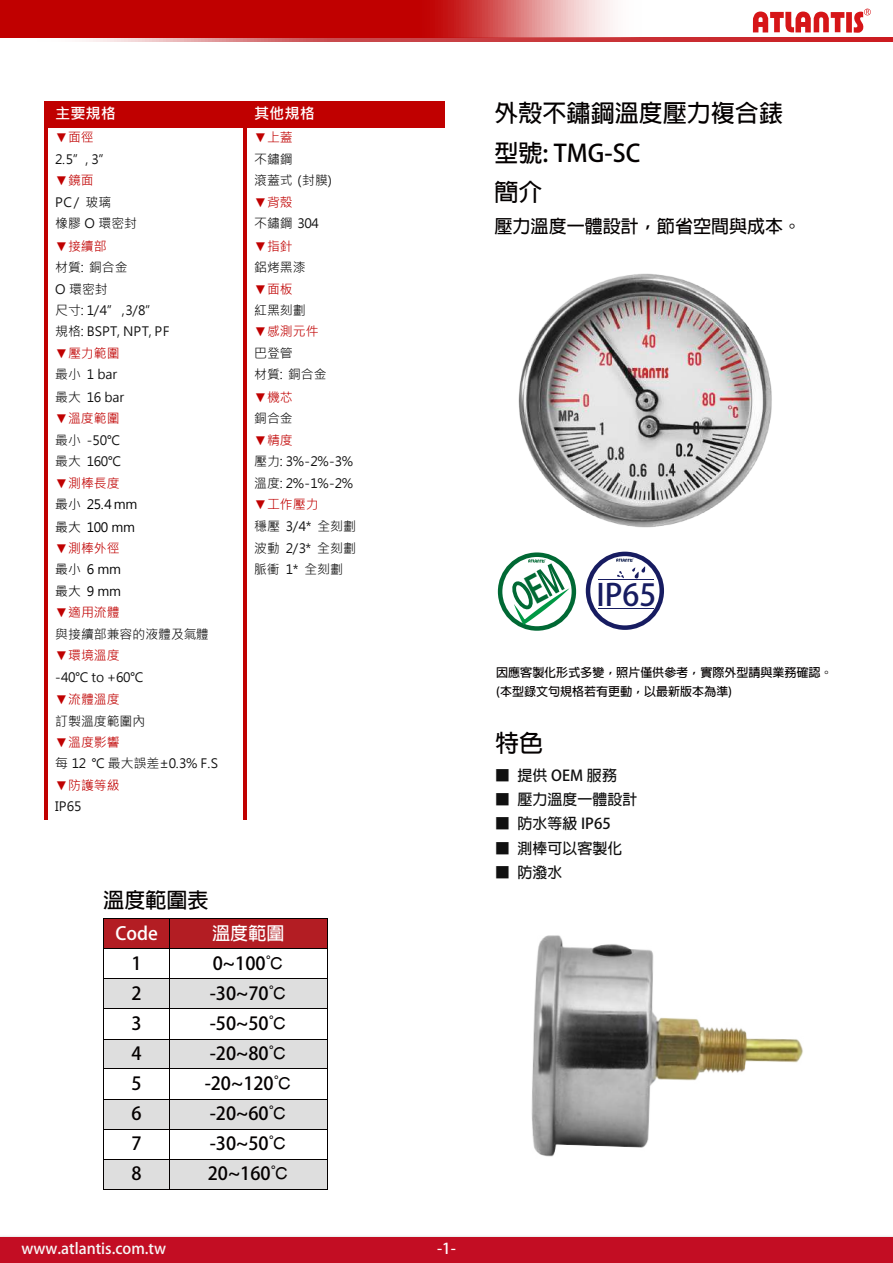
<style>
.page{position:relative;width:893px;height:1263px;background:#fff}
.page>*{position:absolute;margin:0;border:0;box-sizing:border-box;transform-origin:0 0}
.t1{font:700 30.15px "Adobe Fan Heiti Std";color:#171c61}
.t2{font:700 24px/39px "Adobe Fan Heiti Std";color:#040000}
.t3{font:700 21.15px "Adobe Fan Heiti Std";color:#040000}
.t4{font:700 18px "Adobe Fan Heiti Std";color:#040000}
.t5{font:700 18px "Adobe Fan Heiti Std";color:#fff}
.t6{font:700 15.15px "Microsoft Jheng Hei";color:#fff}
.t7{font:700 15px "Adobe Fan Heiti Std";color:#101010}
.t8{font:700 15px "Adobe Fan Heiti Std";color:#f7f7f7}
.t9{font:700 15px "Adobe Fan Heiti Std";color:#fff}
.t10{font:12.9px/21px "Microsoft Jheng Hei";color:#111}
.t11{font:12.9px "Microsoft Jheng Hei";color:#c00000}
.t12{font:12.9px/22.2px "Microsoft Jheng Hei";letter-spacing:-.015em;color:#000}
.t13{font:700 12px/19.5px "Adobe Fan Heiti Std";color:#040000}
</style>
<div class="page">
<div style="left:0;top:1237px;width:893px;height:26px;background:#c30d23"></div>
<svg style="left:753px;top:9px;width:118px;height:24px"></svg>
<div style="left:498px;top:552px;width:78px;height:79px;border:4px solid #006934;border-radius:50%"></div>
<div style="left:586px;top:552px;width:78px;height:78px;border:4px solid #171c61;border-radius:50%"></div>
<svg style="left:616px;top:558px;width:30px;height:21px"></svg>
<hr style="left:598px;top:579px;width:55px;height:1px;background:#171c61">
<hr style="left:598px;top:608px;width:55px;height:1px;background:#171c61">
<hr style="left:104px;top:918px;width:65px;height:1px;background:#040000">
<hr style="left:170px;top:918px;width:157px;height:1px;background:#040000">
<div style="left:104px;top:919px;width:65px;height:29px;background:#b31d23"></div>
<div style="left:170px;top:919px;width:157px;height:29px;background:#b31d23"></div>
<hr style="left:104px;top:948px;width:65px;height:1px;background:#040000">
<hr style="left:170px;top:948px;width:157px;height:1px;background:#040000">
<div style="left:104px;top:979px;width:65px;height:29px;background:#dedede"></div>
<div style="left:170px;top:979px;width:157px;height:29px;background:#dedede"></div>
<hr style="left:104px;top:978px;width:65px;height:1px;background:#040000">
<hr style="left:170px;top:978px;width:157px;height:1px;background:#040000">
<svg style="left:103px;top:918px;width:1px;height:91px"></svg>
<hr style="left:104px;top:1008px;width:65px;height:1px;background:#040000">
<svg style="left:169px;top:918px;width:1px;height:91px"></svg>
<hr style="left:170px;top:1008px;width:157px;height:1px;background:#040000">
<svg style="left:327px;top:918px;width:1px;height:91px"></svg>
<hr style="left:103px;top:1009px;width:1px;height:30px;background:#040000">
<hr style="left:169px;top:1009px;width:1px;height:30px;background:#040000">
<hr style="left:327px;top:1009px;width:1px;height:30px;background:#040000">
<div style="left:104px;top:1039px;width:65px;height:29px;background:#dedede"></div>
<div style="left:170px;top:1039px;width:157px;height:29px;background:#dedede"></div>
<hr style="left:104px;top:1039px;width:65px;height:1px;background:#040000">
<hr style="left:170px;top:1039px;width:157px;height:1px;background:#040000">
<svg style="left:103px;top:1039px;width:1px;height:30px"></svg>
<hr style="left:104px;top:1068px;width:65px;height:1px;background:#040000">
<svg style="left:169px;top:1039px;width:1px;height:30px"></svg>
<hr style="left:170px;top:1068px;width:157px;height:1px;background:#040000">
<svg style="left:327px;top:1039px;width:1px;height:30px"></svg>
<hr style="left:103px;top:1069px;width:1px;height:30px;background:#040000">
<hr style="left:169px;top:1069px;width:1px;height:30px;background:#040000">
<hr style="left:327px;top:1069px;width:1px;height:30px;background:#040000">
<div style="left:104px;top:1099px;width:65px;height:30px;background:#dedede"></div>
<div style="left:170px;top:1099px;width:157px;height:30px;background:#dedede"></div>
<hr style="left:104px;top:1099px;width:65px;height:1px;background:#040000">
<hr style="left:170px;top:1099px;width:157px;height:1px;background:#040000">
<hr style="left:103px;top:1099px;width:1px;height:30px;background:#040000">
<hr style="left:169px;top:1099px;width:1px;height:30px;background:#040000">
<hr style="left:327px;top:1099px;width:1px;height:30px;background:#040000">
<hr style="left:104px;top:1129px;width:65px;height:1px;background:#040000">
<hr style="left:170px;top:1129px;width:157px;height:1px;background:#040000">
<hr style="left:103px;top:1129px;width:1px;height:30px;background:#040000">
<hr style="left:169px;top:1129px;width:1px;height:30px;background:#040000">
<hr style="left:327px;top:1129px;width:1px;height:30px;background:#040000">
<div style="left:104px;top:1160px;width:65px;height:29px;background:#dedede"></div>
<div style="left:170px;top:1160px;width:157px;height:29px;background:#dedede"></div>
<hr style="left:104px;top:1159px;width:65px;height:1px;background:#040000">
<hr style="left:170px;top:1159px;width:157px;height:1px;background:#040000">
<svg style="left:103px;top:1159px;width:1px;height:31px"></svg>
<hr style="left:104px;top:1189px;width:65px;height:1px;background:#040000">
<svg style="left:169px;top:1159px;width:1px;height:31px"></svg>
<hr style="left:170px;top:1189px;width:157px;height:1px;background:#040000">
<svg style="left:327px;top:1159px;width:1px;height:31px"></svg>
<img style="left:518px;top:273px;width:254px;height:255px">
<img style="left:531px;top:935px;width:272px;height:222px">
<svg style="left:86px;top:38px;width:807px;height:3px;background:#d05457"></svg>
<svg style="left:0;top:0;width:662px;height:38px;background:#cc3434"></svg>
<div style="left:48px;top:101px;width:7px;height:27px;background:#c00000"></div>
<div style="left:237px;top:101px;width:7px;height:27px;background:#c00000"></div>
<div style="left:55px;top:101px;width:182px;height:27px;background:#c00000"></div>
<div style="left:247px;top:101px;width:7px;height:27px;background:#c00000"></div>
<div style="left:437px;top:101px;width:8px;height:27px;background:#c00000"></div>
<div style="left:254px;top:101px;width:183px;height:27px;background:#c00000"></div>
<hr style="left:45px;top:101px;width:3px;height:27px;background:#c00000">
<hr style="left:244px;top:101px;width:3px;height:27px;background:#c00000">
<hr style="left:45px;top:128px;width:3px;height:691px;background:#c00000">
<hr style="left:244px;top:128px;width:3px;height:691px;background:#c00000">
<svg style="left:508px;top:559px;width:62px;height:66px"></svg>
<p class="t6" style="left:55px;top:104px;width:62px">主要規格</p>
<p class="t6" style="left:254px;top:104px;width:62px">其他規格</p>
<p class="t11" style="left:55px;top:129px;width:40px">▼面徑</p>
<p class="t10" style="left:55px;top:149px;width:58px">2.5”, 3”</p>
<p class="t11" style="left:55px;top:172px;width:40px">▼鏡面</p>
<p class="t10" style="left:55px;top:192px;width:83px">PC/ 玻璃<br>橡膠 O 環密封</p>
<p class="t11" style="left:55px;top:238px;width:53px">▼接續部</p>
<p class="t10" style="left:55px;top:256px;width:116px;line-height:21.5px">材質: 銅合金<br>O 環密封<br>尺寸: 1/4” ,3/8”規格: BSPT, NPT, PF</p>
<p class="t11" style="left:55px;top:345px;width:66px">▼壓力範圍</p>
<p class="t10" style="left:55px;top:363px;width:71px;line-height:22.2px">最小 1 bar最大 16 bar</p>
<p class="t11" style="left:55px;top:410px;width:66px">▼溫度範圍</p>
<p class="t10" style="left:55px;top:430px;width:67px">最小 -50°C最大 160°C</p>
<p class="t11" style="left:55px;top:475px;width:66px">▼測棒長度</p>
<p class="t12" style="left:55px;top:493px;width:84px">最小 25.4mm最大 100 mm</p>
<p class="t11" style="left:55px;top:540px;width:66px">▼測棒外徑</p>
<p class="t12" style="left:55px;top:558px;width:67px">最小 6 mm最大 9 mm</p>
<p class="t11" style="left:55px;top:604px;width:66px">▼適用流體</p>
<p class="t10" style="left:55px;top:624px;width:155px">與接續部兼容的液體及氣體</p>
<p class="t11" style="left:55px;top:647px;width:66px">▼環境溫度</p>
<p class="t10" style="left:55px;top:667px;width:90px">-40°C to +60°C</p>
<p class="t11" style="left:55px;top:691px;width:66px">▼流體溫度</p>
<p class="t10" style="left:55px;top:710px;width:92px">訂製溫度範圍內</p>
<p class="t11" style="left:55px;top:734px;width:66px">▼溫度影響</p>
<p class="t10" style="left:55px;top:753px;width:164px">每 12 °C 最大誤差±0.3% F.S</p>
<p class="t11" style="left:55px;top:777px;width:66px">▼防護等級</p>
<p class="t10" style="left:55px;top:796px;width:28px">IP65</p>
<p class="t11" style="left:254px;top:129px;width:40px">▼上蓋</p>
<p class="t10" style="left:254px;top:149px;width:79px">不鏽鋼<br>滾蓋式 (封膜)</p>
<p class="t11" style="left:254px;top:194px;width:40px">▼背殼</p>
<p class="t10" style="left:254px;top:213px;width:66px">不鏽鋼 304</p>
<p class="t11" style="left:254px;top:238px;width:40px">▼指針</p>
<p class="t10" style="left:254px;top:256px;width:53px">鋁烤黑漆</p>
<p class="t11" style="left:254px;top:281px;width:40px">▼面板</p>
<p class="t10" style="left:254px;top:300px;width:53px">紅黑刻劃</p>
<p class="t11" style="left:254px;top:323px;width:66px">▼感測元件</p>
<p class="t10" style="left:254px;top:343px;width:74px">巴登管<br>材質: 銅合金</p>
<p class="t11" style="left:254px;top:389px;width:40px">▼機芯</p>
<p class="t10" style="left:254px;top:407px;width:40px">銅合金</p>
<p class="t11" style="left:254px;top:432px;width:40px">▼精度</p>
<p class="t10" style="left:254px;top:450px;width:101px;line-height:22.2px">壓力: 3%-2%-3%溫度: 2%-1%-2%</p>
<p class="t11" style="left:254px;top:496px;width:66px">▼工作壓力</p>
<p class="t10" style="left:254px;top:516px;width:103px;text-align:justify">穩壓 3/4* 全刻劃波動 2/3* 全刻劃脈衝 1* 全刻劃</p>
<h3 class="t3" style="left:103px;top:888px;width:107px">溫度範圍表</h3>
<h3 class="t5" style="left:115px;top:922px;width:44px">Code</h3>
<h3 class="t5" style="left:212px;top:922px;width:74px">溫度範圍</h3>
<h3 class="t4" style="left:131px;top:952px;width:12px">1</h3>
<h3 class="t4" style="left:213px;top:952px;width:72px">0~100℃</h3>
<h3 class="t4" style="left:131px;top:982px;width:12px">2</h3>
<h3 class="t4" style="left:210px;top:982px;width:78px">-30~70℃</h3>
<h3 class="t4" style="left:131px;top:1012px;width:12px">3</h3>
<h3 class="t4" style="left:210px;top:1012px;width:78px">-50~50℃</h3>
<h3 class="t4" style="left:131px;top:1043px;width:12px">4</h3>
<h3 class="t4" style="left:210px;top:1043px;width:78px">-20~80℃</h3>
<h3 class="t4" style="left:131px;top:1072px;width:12px">5</h3>
<h3 class="t4" style="left:205px;top:1072px;width:88px">-20~120℃</h3>
<h3 class="t4" style="left:131px;top:1103px;width:12px">6</h3>
<h3 class="t4" style="left:210px;top:1103px;width:78px">-20~60℃</h3>
<h3 class="t4" style="left:131px;top:1133px;width:12px">7</h3>
<h3 class="t4" style="left:210px;top:1133px;width:78px">-30~50℃</h3>
<h3 class="t4" style="left:131px;top:1163px;width:12px">8</h3>
<h3 class="t4" style="left:208px;top:1163px;width:82px">20~160℃</h3>
<p class="t8" style="left:22px;top:1239px;width:146px">www.atlantis.com.tw</p>
<p class="t9" style="left:437px;top:1239px;width:20px">-1-</p>
<h2 class="t2" style="left:495px;top:95px;width:290px">外殼不鏽鋼溫度壓力複合錶型號: TMG-SC<br>簡介</h2>
<h3 class="t4" style="left:495px;top:215px;width:308px">壓力溫度一體設計，節省空間與成本。</h3>
<h1 class="t1" style="left:597px;top:576px;width:61px">IP65</h1>
<p class="t13" style="left:496px;top:663px;width:338px">因應客製化形式多變，照片僅供參考，實際外型請與業務確認。(本型錄文句規格若有更動，以最新版本為準)</p>
<h2 class="t2" style="left:495px;top:724px;width:49px">特色</h2>
<p class="t7" style="left:495px;top:766px;width:123px">■ 提供 OEM 服務</p>
<p class="t7" style="left:495px;top:790px;width:144px">■ 壓力溫度一體設計</p>
<p class="t7" style="left:495px;top:815px;width:117px">■ 防水等級 IP65</p>
<p class="t7" style="left:495px;top:839px;width:129px">■ 測棒可以客製化</p>
<p class="t7" style="left:495px;top:864px;width:69px">■ 防潑水</p>
</div>
